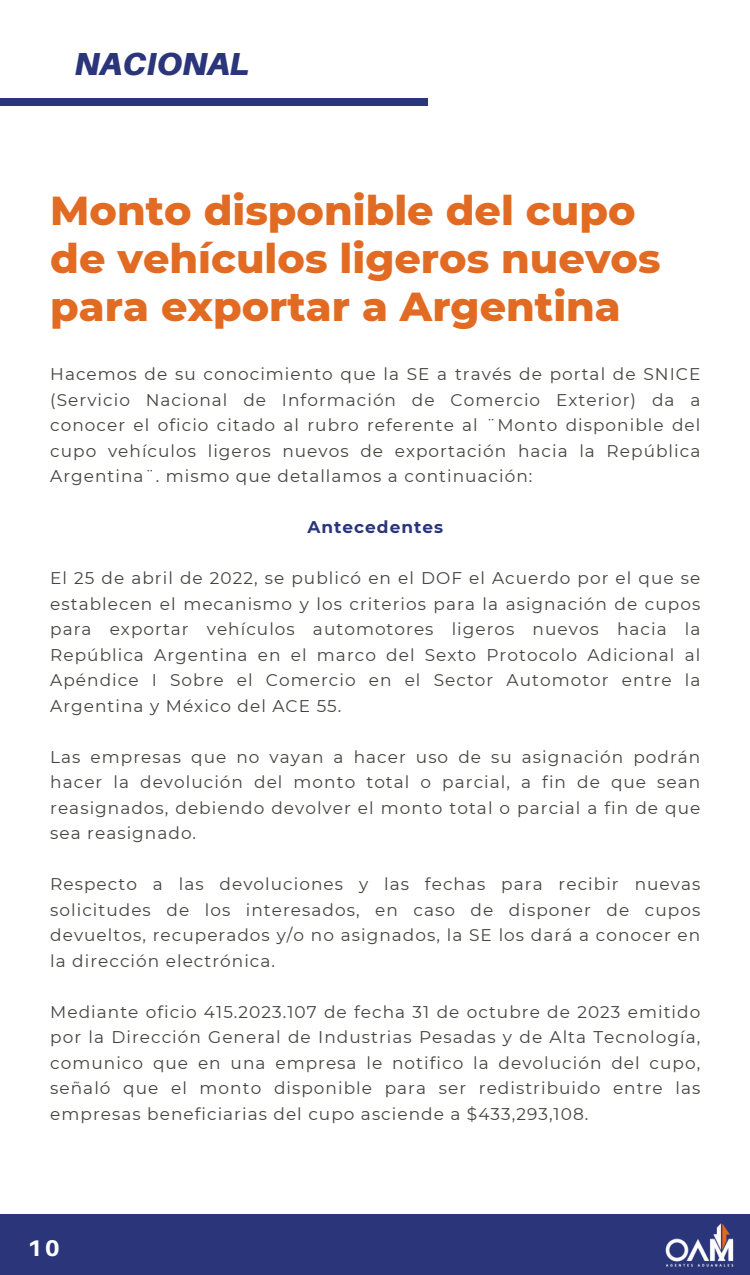
<style>
.page{position:relative;width:750px;height:1275px;background:#fff}
.page>*{position:absolute;margin:0;border:0;box-sizing:border-box;transform-origin:0 0}
.t1{font:800 41.2px/48px "Montserrat";color:#e26b24}
.t2{font:italic 900 31.9px "Aileron";color:#2a357a}
.t3{font:800 22.7px "Aileron";color:#fff}
.t4{font:16.9px/25.5px "Montserrat";letter-spacing:.06em;color:#444440;text-align:justify}
.t5{font:700 16.9px "Montserrat";letter-spacing:.06em;color:#2a357a}
</style>
<div class="page">
<div style="left:0;top:1214px;width:750px;height:61px;background:#2a357a"></div>
<div style="left:0;top:99px;width:428px;height:6px;background:#2a357a"></div>
<img style="left:665px;top:1223px;width:69px;height:44px">
<p class="t2" style="left:75px;top:44px;width:176px">NACIONAL</p>
<p class="t1" style="left:50px;top:186px;width:612px">Monto disponible del cupo de vehículos ligeros nuevos para exportar a Argentina</p>
<p class="t4" style="left:50px;top:361px;width:652px">Hacemos de su conocimiento que la SE a través de portal de SNICE (Servicio Nacional de Información de Comercio Exterior) da a conocer el oficio citado al rubro referente al ¨Monto disponible del cupo vehículos ligeros nuevos de exportación hacia la República Argentina¨. mismo que detallamos a continuación:</p>
<p class="t5" style="left:307px;top:517px;width:137px">Antecedentes</p>
<p class="t4" style="left:50px;top:565px;width:652px">El 25 de abril de 2022, se publicó en el DOF el Acuerdo por el que se establecen el mecanismo y los criterios para la asignación de cupos para exportar vehículos automotores ligeros nuevos hacia la República Argentina en el marco del Sexto Protocolo Adicional al Apéndice I Sobre el Comercio en el Sector Automotor entre la Argentina y México del ACE 55.</p>
<p class="t4" style="left:50px;top:744px;width:652px">Las empresas que no vayan a hacer uso de su asignación podrán hacer la devolución del monto total o parcial, a fin de que sean reasignados, debiendo devolver el monto total o parcial a fin de que sea reasignado.</p>
<p class="t4" style="left:50px;top:871px;width:652px">Respecto a las devoluciones y las fechas para recibir nuevas solicitudes de los interesados, en caso de disponer de cupos devueltos, recuperados y/o no asignados, la SE los dará a conocer en la dirección electrónica.</p>
<p class="t4" style="left:50px;top:999px;width:652px">Mediante oficio 415.2023.107 de fecha 31 de octubre de 2023 emitido por la Dirección General de Industrias Pesadas y de Alta Tecnología, comunico que en una empresa le notifico la devolución del cupo, señaló que el monto disponible para ser redistribuido entre las empresas beneficiarias del cupo asciende a $433,293,108.</p>
<p class="t3" style="left:27px;top:1234px;width:34px">10</p>
</div>
